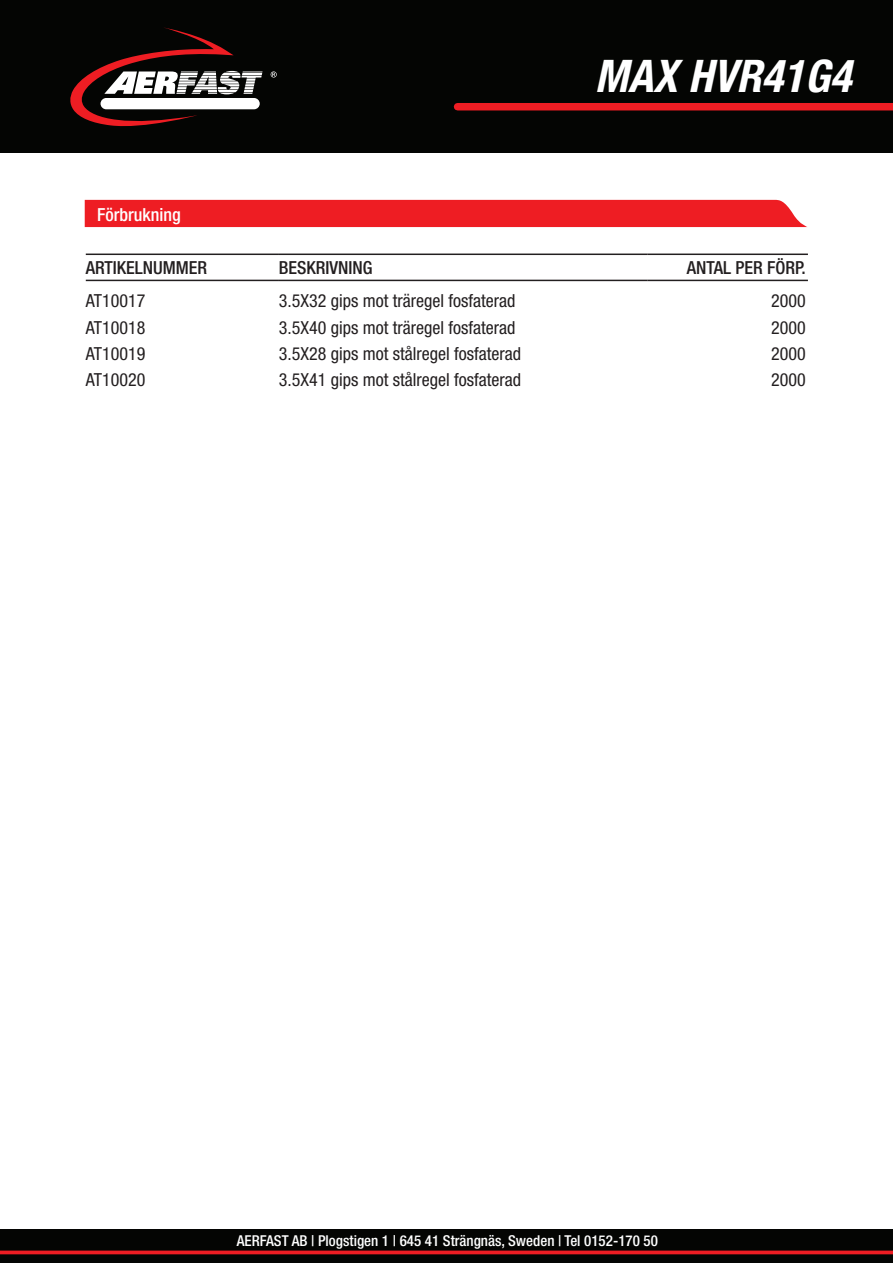
<style>
.page{position:relative;width:893px;height:1263px;background:#fff}
.page>*{position:absolute;margin:0;border:0;box-sizing:border-box;transform-origin:0 0}
.t1{font:italic 700 condensed 45px "Helvetica Neue";color:#fff}
.t2{font:condensed 18px "Helvetica Neue";color:#231f20}
.t3{font:500 condensed 18px "Helvetica Neue";color:#231f20}
.t4{font:500 condensed 18px "Helvetica Neue";color:#fff}
.t5{font:500 condensed 15px "Helvetica Neue";color:#fff}
</style>
<div class="page">
<div style="left:0;top:1229px;width:893px;height:34px;background:#040503"></div>
<div style="left:0;top:0;width:893px;height:153px;background:#040503"></div>
<svg style="left:70px;top:27px;width:193px;height:100px"></svg>
<div style="left:101px;top:98px;width:159px;height:11px;background:#fff;border-radius:6px"></div>
<svg style="left:271px;top:71px;width:6px;height:7px"></svg>
<div style="left:458px;top:103px;width:435px;height:7px;background:#ee1d23"></div>
<svg style="left:0;top:1250px;width:893px;height:4px;fill:#ee1d23"></svg>
<hr style="left:86px;top:254px;width:193px;height:1px;background:#231f20">
<hr style="left:279px;top:254px;width:368px;height:1px;background:#231f20">
<hr style="left:647px;top:254px;width:161px;height:1px;background:#231f20">
<hr style="left:86px;top:280px;width:193px;height:1px;background:#231f20">
<hr style="left:279px;top:280px;width:368px;height:1px;background:#231f20">
<hr style="left:647px;top:280px;width:161px;height:1px;background:#231f20">
<div style="left:85px;top:200px;width:722px;height:27px;background:#ee1d23"></div>
<p class="t4" style="left:97px;top:204px;width:85px">Förbrukning</p>
<h1 class="t1" style="left:595px;top:49px;width:258px">MAX HVR41G4</h1>
<p class="t3" style="left:86px;top:257px;width:123px">ARTIKELNUMMER</p>
<p class="t3" style="left:279px;top:257px;width:95px">BESKRIVNING</p>
<p class="t3" style="left:687px;top:257px;width:120px">ANTAL PER FÖRP.</p>
<p class="t2" style="left:86px;top:291px;width:61px">AT10017</p>
<p class="t2" style="left:279px;top:291px;width:238px">3.5X32 gips mot träregel fosfaterad</p>
<p class="t2" style="left:771px;top:291px;width:36px">2000</p>
<p class="t2" style="left:86px;top:317px;width:61px">AT10018</p>
<p class="t2" style="left:279px;top:317px;width:238px">3.5X40 gips mot träregel fosfaterad</p>
<p class="t2" style="left:771px;top:317px;width:36px">2000</p>
<p class="t2" style="left:86px;top:343px;width:61px">AT10019</p>
<p class="t2" style="left:279px;top:343px;width:244px">3.5X28 gips mot stålregel fosfaterad</p>
<p class="t2" style="left:771px;top:343px;width:36px">2000</p>
<p class="t2" style="left:86px;top:369px;width:61px">AT10020</p>
<p class="t2" style="left:279px;top:369px;width:244px">3.5X41 gips mot stålregel fosfaterad</p>
<p class="t2" style="left:771px;top:369px;width:36px">2000</p>
<p class="t5" style="left:237px;top:1231px;width:423px">AERFAST AB | Plogstigen 1 | 645 41 Strängnäs, Sweden | Tel 0152-170 50</p>
</div>
